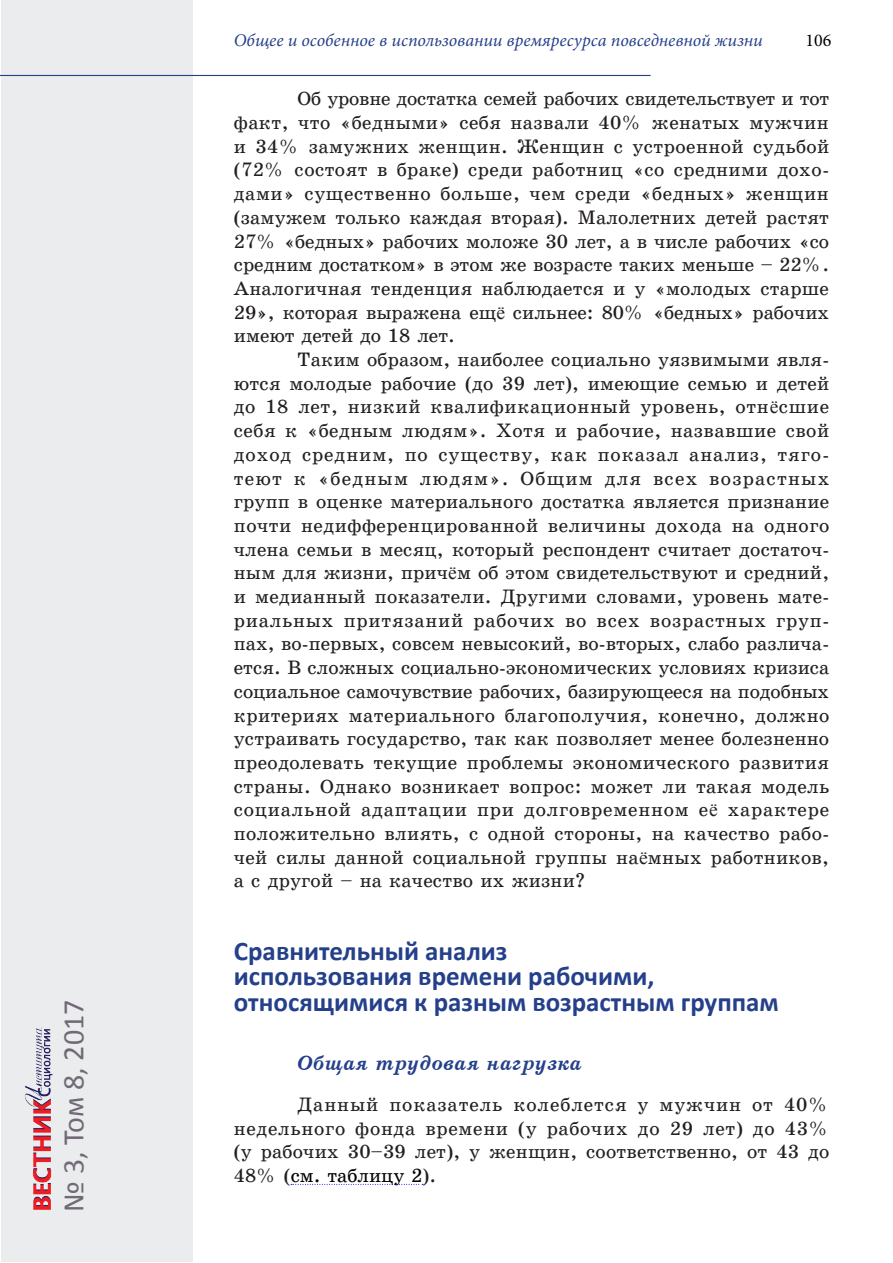
<style>
.page{position:relative;width:893px;height:1263px;background:#fff}
.page>*{position:absolute;margin:0;border:0;box-sizing:border-box;transform-origin:0 0}
.t1{font:30px "Calibri";color:#706a75}
.Заголовок{font:700 27px/25.5px "Calibri";color:#25408b}
.Подзаголовок_после_З{font:italic 21px "School Book C Bold";color:#25408b}
.Текст{font:19.5px/23.7px "School Book C";letter-spacing:.01em;color:#231f20;text-align:justify}
.t2{font:italic 18px "Minion Pro";color:#25408b}
.t3{font:18px "Minion Pro";color:#000}
.s1{font-family:"Times New Roman"}
.s2{color:#000}
</style>
<div class="page">
<div style="left:1px;top:1px;width:192px;height:1261px;background:#eaecee"></div>
<hr style="left:0;top:75px;width:651px;height:1px;background:#25408b">
<svg style="left:291px;top:1184px;width:132px;height:1px"></svg>
<img style="left:25px;top:1027px;width:28px;height:183px">
<h1 class="t1" style="left:55px;top:1212px;width:214px;rotate:-90deg">№ 3, Том 8, 2017</h1>
<p class="t2" style="left:234px;top:28px;width:530px">Общее и особенное в использовании времяресурса повседневной жизни</p>
<p class="t3" style="left:805px;top:29px;width:27px">106</p>
<p class="Текст" style="left:234px;top:87px;width:597px;text-indent:64px">Об уровне достатка семей рабочих свидетельствует и тот факт, что «бедными» себя назвали 40% женатых мужчин и 34% замужних женщин. Женщин с устроенной судьбой (72% состоят в браке) среди работниц «со средними дохо&shy;дами» существенно больше, чем среди «бедных» женщин (замужем только каждая вторая). Малолетних детей растят 27% «бедных» рабочих моложе 30 лет, а в числе рабочих «со средним достатком» в этом же возрасте таких меньше – 22%.<br>Аналогичная тенденция наблюдается и у «молодых старше 29», которая выражена ещ<span class="s1">ё</span> сильнее: 80% «бедных» рабочих имеют детей до 18 лет.</p>
<p class="Текст" style="left:234px;top:348px;width:597px;text-indent:64px">Таким образом, наиболее социально уязвимыми явля&shy;ются молодые рабочие (до 39 лет), имеющие семью и детей до 18 лет, низкий квалификационный уровень, отн<span class="s1">ё</span>сшие себя к «бедным людям». Хотя и рабочие, назвавшие свой доход средним, по существу, как показал анализ, тяго&shy;теют к «бедным людям». Общим для всех возрастных групп в оценке материального достатка является признание почти недифференцированной величины дохода на одного члена семьи в месяц, который респондент считает достаточ&shy;ным для жизни, прич<span class="s1">ё</span>м об этом свидетельствуют и средний, и медианный показатели. Другими словами, уровень мате&shy;риальных притязаний рабочих во всех возрастных груп&shy;пах, во-первых, совсем невысокий, во-вторых, слабо различа&shy;ется. В сложных социально-экономических условиях кризиса социальное самочувствие рабочих, базирующееся на подобных критериях материального благополучия, конечно, должно устраивать государство, так как позволяет менее болезненно преодолевать текущие проблемы экономического развития страны. Однако возникает вопрос: может ли такая модель социальной адаптации при долговременном е<span class="s1">ё</span> характере положительно влиять, с одной стороны, на качество рабо&shy;чей силы данной социальной группы на<span class="s1">ё</span>мных работников, а с другой – на качество их жизни?</p>
<p class="Заголовок" style="left:234px;top:938px;width:546px">Сравнительный анализ<br>использования времени рабочими, относящимися к разным возрастным группам</p>
<p class="Подзаголовок_после_З" style="left:298px;top:1052px;width:286px">Общая трудовая нагрузка</p>
<p class="Текст" style="left:234px;top:1093px;width:597px;text-indent:64px">Данный показатель колеблется у мужчин от 40% недельного фонда времени (у рабочих до 29 лет) до 43% (у рабочих 30–39 лет), у женщин, соответственно, от 43 до 48% (<span class="s2">см. таблицу 2</span>).</p>
</div>
